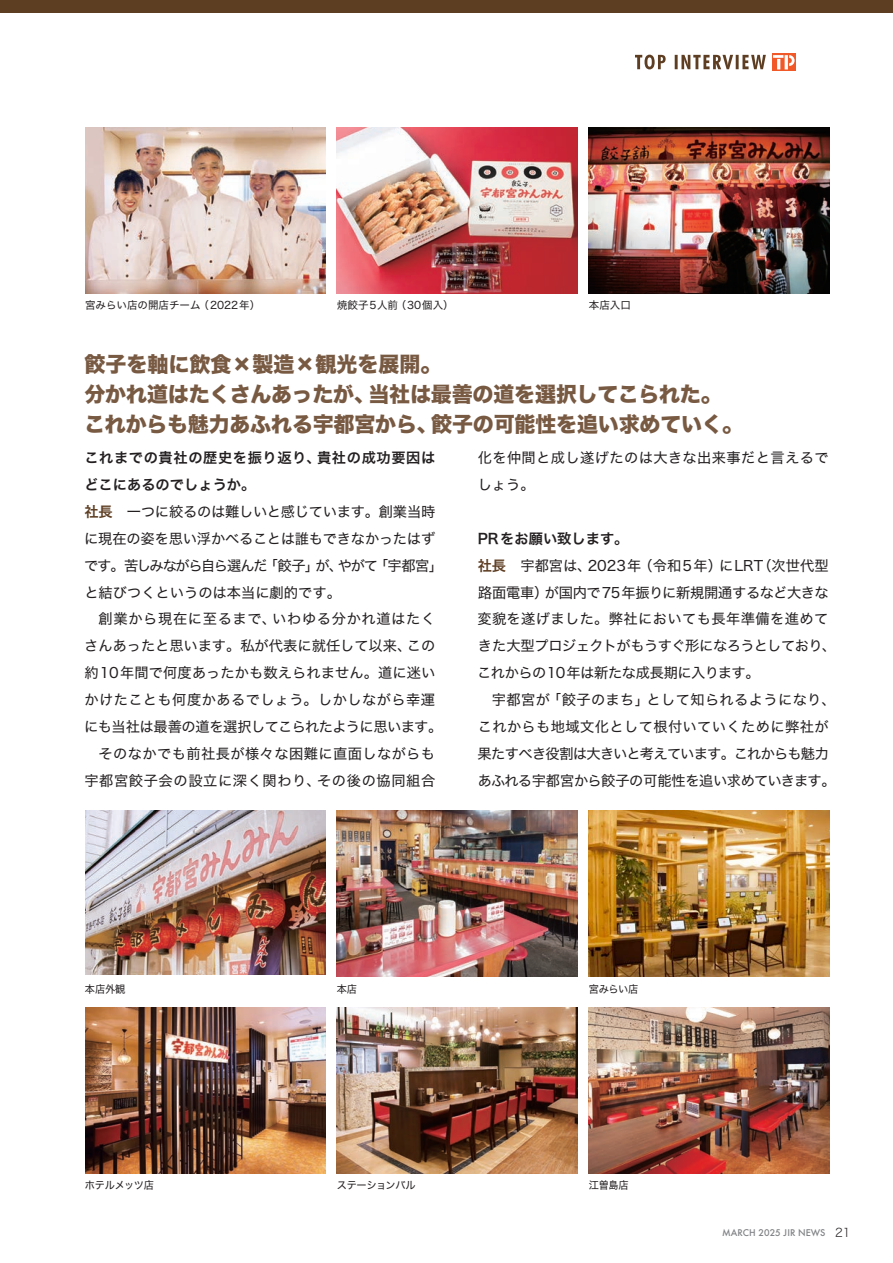
<style>
.page{position:relative;width:893px;height:1263px;background:#fff}
.page>*{position:absolute;margin:0;border:0;box-sizing:border-box;transform-origin:0 0}
.トップインタビュー見出し{font:21px "Hira Kaku Std W8";letter-spacing:-.01em;color:#785942}
.TOP社長{font:14.25px/26.8px "Hira Kaku Std W4";color:#231f20}
.TOP社長-2{font:14.25px/26.8px "Hira Kaku Std W4";letter-spacing:.03em;color:#231f20;text-align:right}
.トップインタビュー見出し-2{font:14.25px/26.8px "Hira Kaku Std W6";letter-spacing:.04em;color:#231f20}
.TOP社長-3{font:14.25px/26.8px "Hira Kaku Std W4";letter-spacing:.025em;color:#231f20}
.TOP社長-4{font:14.25px "Hira Kaku Std W6";color:#231f20}
.TOP本文{font:10.5px "Hira Kaku Std W4";color:#231f20}
.TOP本文-2{font:10.5px "Hira Kaku Std W4";letter-spacing:-.03em;color:#231f20}
.TOP本文-3{font:10.5px "Hira Kaku Std W4";letter-spacing:-.025em;color:#231f20}
.t1{font:500 9px "Futura";color:#808285}
.s1{font-family:"Hira Kaku Std W6";color:#5e3e23}
.s2{font-family:"Hira Kaku Std W2";font-weight:400;font-size:12px;color:#231f20}
</style>
<div class="page">
<div style="left:0;top:0;width:893px;height:13px;background:#5e3e23"></div>
<svg style="left:772px;top:53px;width:24px;height:18px"></svg>
<svg style="left:635px;top:54px;width:161px;height:15px"></svg>
<img style="left:337px;top:1007px;width:240px;height:166px">
<img style="left:589px;top:1007px;width:240px;height:166px">
<img style="left:85px;top:810px;width:240px;height:165px">
<img style="left:589px;top:810px;width:240px;height:166px">
<img style="left:85px;top:1007px;width:240px;height:166px">
<img style="left:337px;top:128px;width:240px;height:165px">
<img style="left:85px;top:128px;width:240px;height:165px">
<img style="left:589px;top:128px;width:240px;height:165px">
<img style="left:337px;top:810px;width:240px;height:166px">
<p class="TOP本文" style="left:85px;top:297px;width:177px">宮みらい店の開店チーム（2022年）</p>
<p class="TOP本文" style="left:337px;top:297px;width:118px">焼餃子5人前（30個入）</p>
<p class="TOP本文" style="left:589px;top:297px;width:43px">本店入口</p>
<p class="トップインタビュー見出し" style="left:84px;top:352px;width:358px">餃子を軸に飲食×製造×観光を展開。</p>
<p class="トップインタビュー見出し" style="left:84px;top:382px;width:639px">分かれ道はたくさんあったが、当社は最善の道を選択してこられた。</p>
<p class="トップインタビュー見出し" style="left:84px;top:412px;width:660px">これからも魅力あふれる宇都宮から、餃子の可能性を追い求めていく。</p>
<p class="トップインタビュー見出し-2" style="left:84px;top:445px;width:352px">これまでの貴社の歴史を振り返り、貴社の成功要因はどこにあるのでしょうか。</p>
<p class="TOP社長" style="left:84px;top:498px;width:360px"><span class="s1">社長</span>　一つに絞るのは難しいと感じています。創業当時に現在の姿を思い浮かべることは誰もできなかったはずです。苦しみながら自ら選んだ「餃子」が、やがて「宇都宮」と結びつくというのは本当に劇的です。</p>
<p class="TOP社長" style="left:84px;top:606px;width:360px;text-align:center">創業から現在に至るまで、いわゆる分かれ道はたく<br>さんあったと思います。私が代表に就任して以来、この約10年間で何度あったかも数えられません。道に迷いかけたことも何度かあるでしょう。しかしながら幸運にも当社は最善の道を選択してこられたように思います。</p>
<p class="TOP社長-2" style="left:84px;top:740px;width:352px">そのなかでも前社長が様々な困難に直面しながらも宇都宮餃子会の設立に深く関わり、その後の協同組合</p>
<p class="TOP社長-3" style="left:478px;top:444px;width:352px">化を仲間と成し遂げたのは大きな出来事だと言えるでしょう。</p>
<p class="TOP社長-4" style="left:478px;top:527px;width:152px">PRをお願い致します。</p>
<p class="TOP社長" style="left:477px;top:552px;width:360px"><span class="s1">社長</span>　宇都宮は、2023年（令和5年）にLRT（次世代型路面電車）が国内で75年振りに新規開通するなど大きな変貌を遂げました。弊社においても長年準備を進めてきた大型プロジェクトがもうすぐ形になろうとしており、これからの10年は新たな成長期に入ります。</p>
<p class="TOP社長" style="left:478px;top:686px;width:360px;text-indent:14px">宇都宮が「餃子のまち」として知られるようになり、これからも地域文化として根付いていくために弊社が果たすべき役割は大きいと考えています。これからも魅力あふれる宇都宮から餃子の可能性を追い求めていきます。</p>
<p class="TOP本文" style="left:85px;top:981px;width:42px">本店外観</p>
<p class="TOP本文" style="left:337px;top:981px;width:22px">本店</p>
<p class="TOP本文" style="left:589px;top:981px;width:51px">宮みらい店</p>
<p class="TOP本文-3" style="left:85px;top:1177px;width:71px">ホテルメッツ店</p>
<p class="TOP本文-2" style="left:337px;top:1177px;width:80px">ステーションバル</p>
<p class="TOP本文" style="left:589px;top:1177px;width:41px">江曽島店</p>
<p class="t1" style="left:722px;top:1227px;width:130px">MARCH 2025 JIR NEWS <span class="s2">21</span></p>
</div>
